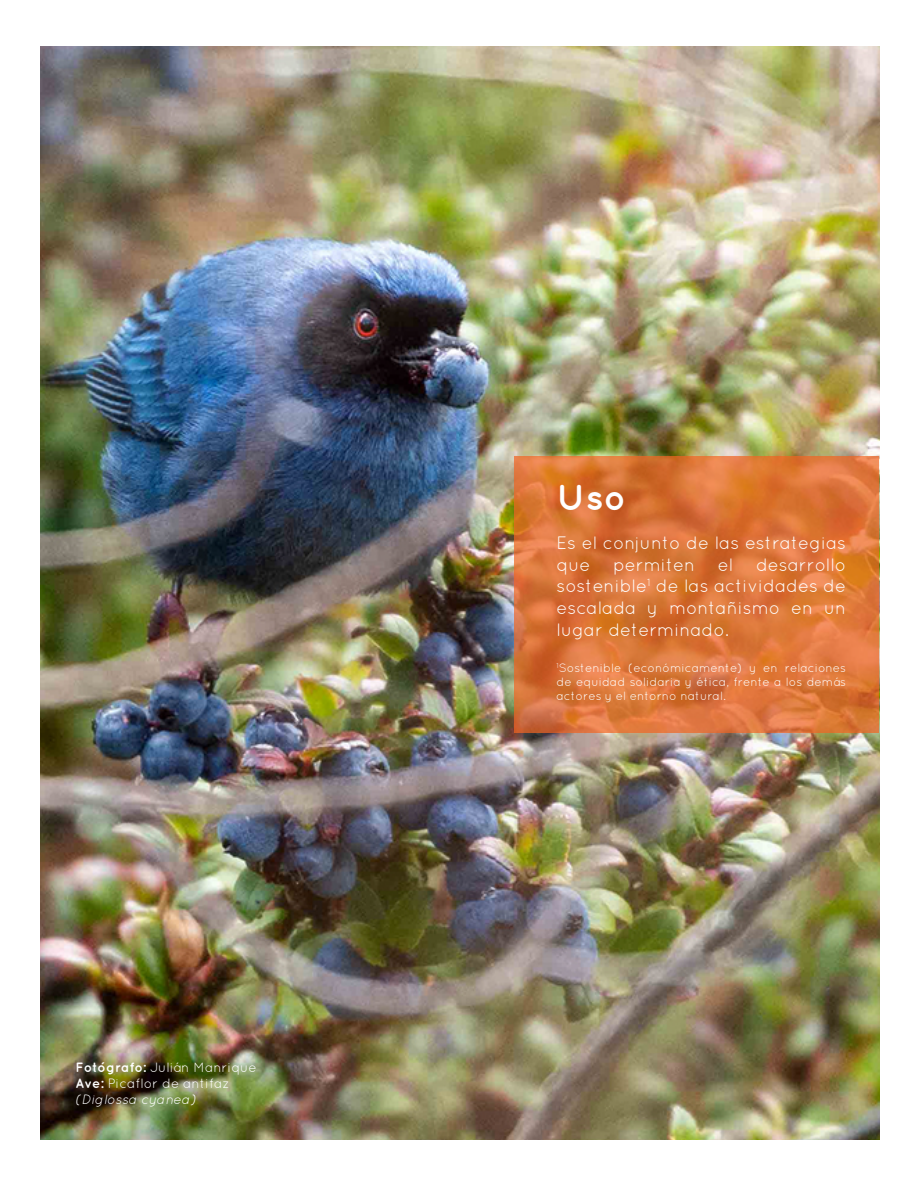
<style>
.page{position:relative;width:918px;height:1188px;background:#fff}
.page>*{position:absolute;margin:0;border:0;box-sizing:border-box;transform-origin:0 0}
.t1{font:700 36px "Quicksand";color:#fff}
.t2{font:18px/21.6px "Quicksand";color:#fff}
.t3{font:13.5px/16.2px "Quicksand";color:#fff}
.t4{font:12px/14.4px "Quicksand";color:#fff;text-align:justify}
.s1{font-weight:700}
.s2{font-style:italic}
</style>
<div class="page">
<img style="left:40px;top:47px;width:840px;height:1092px">
<svg style="left:515px;top:456px;width:364px;height:276px;background:#da7538"></svg>
<p class="t3" style="left:76px;top:1059px;width:183px"><span class="s1">Fotógrafo:</span> Julián Manrique<br><span class="s1">Ave:</span> Picaflor de antifaz <span class="s2">(Diglossa cyanea)</span></p>
<h1 class="t1" style="left:557px;top:475px;width:71px">Uso</h1>
<p class="t2" style="left:557px;top:532px;width:291px">Es el conjunto de las estrategias que</p>
<p class="t2" style="left:557px;top:554px;width:291px;text-align:justify;text-indent:200px">desarrollo sostenible<sup>1</sup> de las actividades de escalada y montañismo en un lugar determinado.</p>
<p class="t4" style="left:557px;top:660px;width:291px"><sup>1</sup>Sostenible (económicamente) y en relaciones de equidad solidaria y ética, frente a los demás actores y el entorno natural.</p>
<p class="t2" style="left:613px;top:554px;width:84px">permiten</p>
<p class="t2" style="left:718px;top:554px;width:17px">el</p>
</div>
